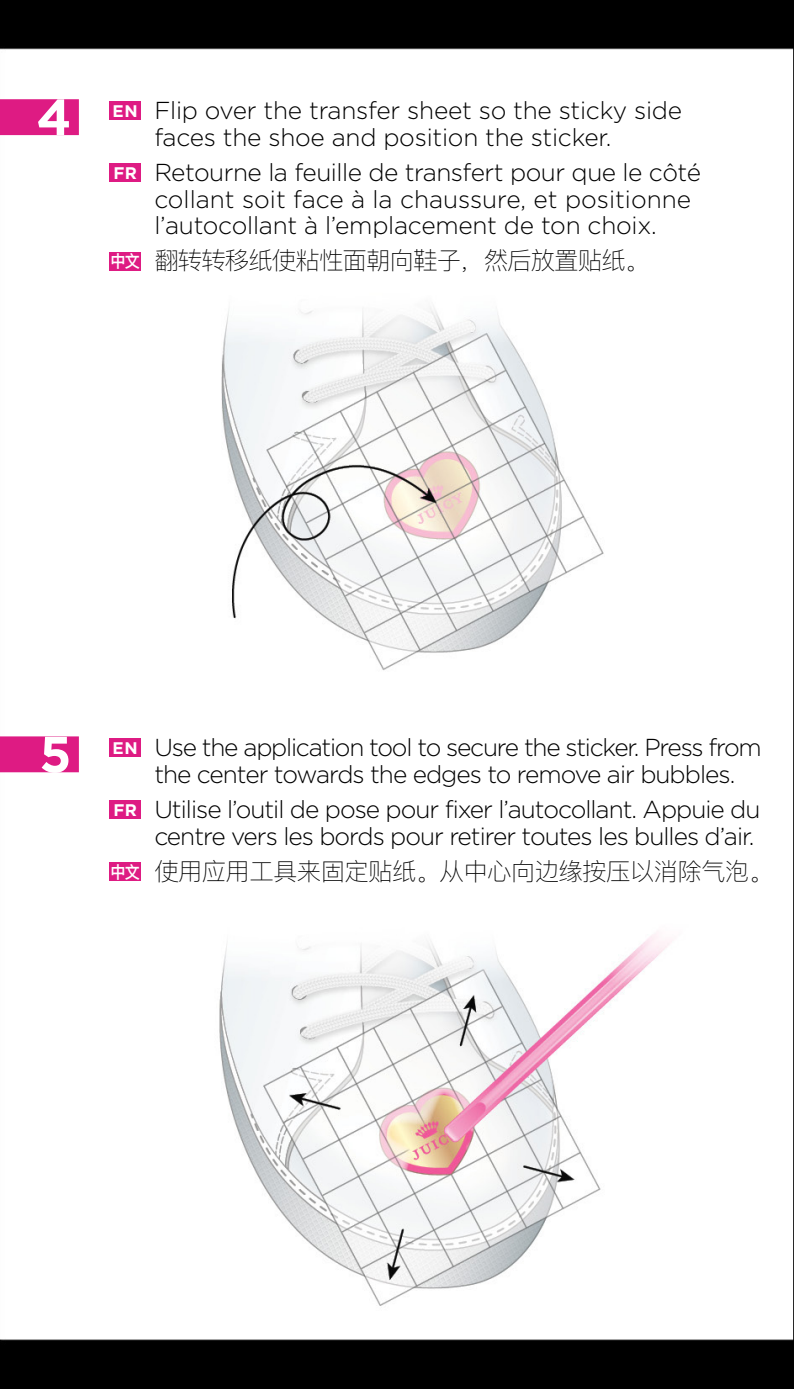
<style>
.page{position:relative;width:794px;height:1389px;background:#fff}
.page>*{position:absolute;margin:0;border:0;box-sizing:border-box;transform-origin:0 0}
.t1{font:700 50.75px "Gotham";color:#fff}
.t2{font:300 24.5px/26.9px "Gotham";letter-spacing:-.04em;color:#000}
.t3{font:300 24.5px/26.9px "Gotham";letter-spacing:-.01em;color:#000}
.t4{font:100 24.5px "Ping Fang SC";letter-spacing:-.03em;color:#000}
.t5{font:700 16.8px "Gotham";letter-spacing:.035em;color:#fff}
.t6{font:600 16.8px "Ping Fang SC";color:#fff;scale:.9 1}
</style>
<div class="page">
<img style="left:0;top:0;width:794px;height:1389px">
<div style="left:110px;top:102px;width:31px;height:18px;background:#de1b83"></div>
<div style="left:110px;top:163px;width:31px;height:19px;background:#de1b83"></div>
<div style="left:110px;top:252px;width:31px;height:18px;background:#de1b83"></div>
<div style="left:0;top:99px;width:79px;height:36px;background:#de1b83"></div>
<div style="left:110px;top:739px;width:31px;height:18px;background:#de1b83"></div>
<div style="left:110px;top:801px;width:31px;height:18px;background:#de1b83"></div>
<div style="left:110px;top:862px;width:31px;height:19px;background:#de1b83"></div>
<div style="left:0;top:736px;width:79px;height:36px;background:#de1b83"></div>
<h1 class="t1" style="left:36px;top:88px;width:36px">4</h1>
<p class="t5" style="left:113px;top:101px;width:27px">EN</p>
<p class="t5" style="left:113px;top:163px;width:25px">FR</p>
<p class="t6" style="left:111px;top:251px;width:34px">中文</p>
<p class="t3" style="left:154px;top:96px;width:529px">Flip over the transfer sheet so the sticky side faces the shoe and position the sticker.</p>
<p class="t3" style="left:154px;top:158px;width:548px">Retourne la feuille de transfert pour que le côté collant soit face à la chaussure, et positionne l’autocollant à l’emplacement de ton choix.</p>
<p class="t4" style="left:154px;top:246px;width:496px">翻转转移纸使粘性面朝向鞋子，然后放置贴纸。</p>
<h1 class="t1" style="left:39px;top:725px;width:33px">5</h1>
<p class="t5" style="left:113px;top:738px;width:27px">EN</p>
<p class="t5" style="left:113px;top:800px;width:25px">FR</p>
<p class="t6" style="left:111px;top:861px;width:34px">中文</p>
<p class="t2" style="left:154px;top:733px;width:609px">Use the application tool to secure the sticker. Press from the center towards the edges to remove air bubbles.</p>
<p class="t2" style="left:154px;top:795px;width:607px">Utilise l’outil de pose pour fixer l’autocollant. Appuie du centre vers les bords pour retirer toutes les bulles d’air.</p>
<p class="t4" style="left:154px;top:856px;width:620px">使用应用工具来固定贴纸。从中心向边缘按压以消除气泡。</p>
</div>
